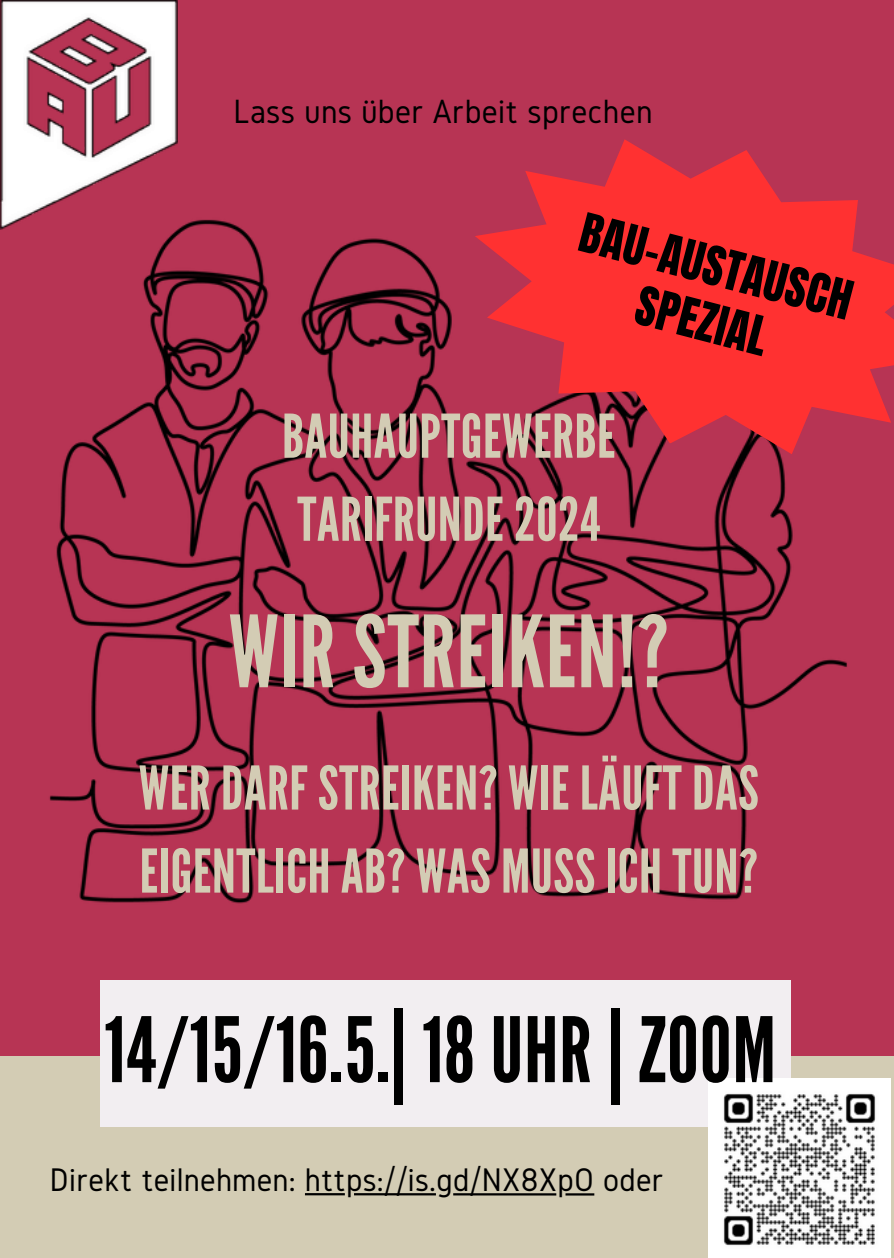
<style>
.page{position:relative;width:894px;height:1258px;background:#fff}
.page>*{position:absolute;margin:0;border:0;box-sizing:border-box;transform-origin:0 0}
.t1{font:99px "League Gothic";letter-spacing:.01em;color:#d3ccb4}
.t2{font:89.7px "League Gothic";letter-spacing:.01em;color:#000}
.t3{font:60px/83.1px "League Gothic";letter-spacing:.01em;color:#d3ccb4}
.t4{font:45.9px/56.1px "Anton";color:#000;text-align:center}
.t5{font:34.8px "Gidole";letter-spacing:.01em;color:#000}
.t6{font:33.9px "Gidole";letter-spacing:.01em;color:#000}
</style>
<div class="page">
<div style="left:0;top:0;width:893px;height:1258px;background:#b73454"></div>
<div style="left:0;top:1056px;width:893px;height:202px;background:#d3ccb4"></div>
<div style="left:100px;top:981px;width:691px;height:146px;background:#f2eef1"></div>
<img style="left:49px;top:219px;width:798px;height:762px">
<img style="left:0;top:0;width:178px;height:230px">
<svg style="left:474px;top:139px;width:419px;height:315px;fill:#ff3131"></svg>
<img style="left:708px;top:1078px;width:182px;height:180px">
<hr style="left:305px;top:1193px;width:289px;height:2px;background:#000">
<h2 class="t5" style="left:233px;top:93px;width:420px">Lass uns über Arbeit sprechen</h2>
<h2 class="t4" style="left:588px;top:204px;width:281px;rotate:15deg">BAU-AUSTAUSCH<br>SPEZIAL</h2>
<p class="t3" style="left:282px;top:396px;width:335px">BAUHAUPTGEWERBE<br>TARIFRUNDE 2024</p>
<h3 class="t1" style="left:228px;top:595px;width:441px">WIR STREIKEN!?</h3>
<p class="t3" style="left:139px;top:748px;width:621px">WER DARF STREIKEN? WIE LÄUFT DAS<br>EIGENTLICH AB? WAS MUSS ICH TUN?</p>
<h1 class="t2" style="left:104px;top:998px;width:672px">14/15/16.5.| 18 UHR | ZOOM</h1>
<p class="t6" style="left:50px;top:1161px;width:615px">Direkt teilnehmen: https://is.gd/NX8XpO oder</p>
</div>
